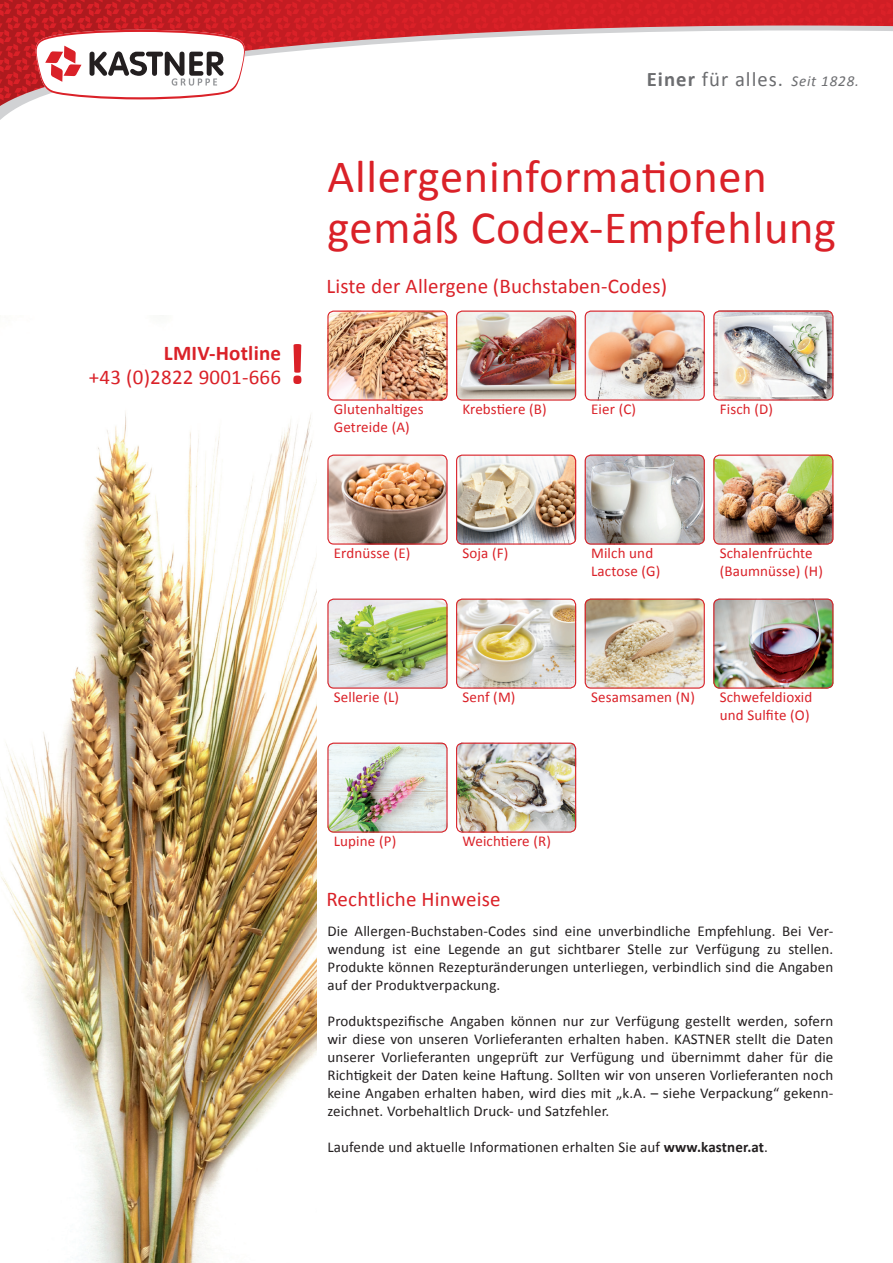
<style>
.page{position:relative;width:893px;height:1263px;background:#fff}
.page>*{position:absolute;margin:0;border:0;box-sizing:border-box;transform-origin:0 0}
.t1{font:700 58.5px "Calibri";color:#da2128}
.t2{font:46.5px/51px "Calibri";letter-spacing:.015em;color:#da2128}
.t3{font:21px "Calibri";letter-spacing:.01em;color:#da2128}
.t4{font:700 21px "Calibri";letter-spacing:.01em;color:#da2128}
.t5{font:20.7px "Calibri";letter-spacing:.05em;color:#6c6d70}
.t6{font:15px/18px "Calibri";letter-spacing:.01em;color:#231f20;text-align:justify}
.t7{font:15px/18px "Calibri";letter-spacing:.01em;color:#da2128}
.s1{font-weight:700}
.s2{font-style:italic;font-size:15.15px}
</style>
<div class="page">
<img style="left:0;top:412px;width:317px;height:851px">
<img style="left:328px;top:311px;width:119px;height:88px">
<div style="left:327px;top:311px;width:121px;height:90px;border:1px solid #da2128;border-radius:6px"></div>
<img style="left:328px;top:456px;width:119px;height:87px">
<div style="left:327px;top:455px;width:121px;height:90px;border:1px solid #da2128;border-radius:6px"></div>
<img style="left:328px;top:600px;width:119px;height:87px">
<div style="left:327px;top:599px;width:121px;height:90px;border:1px solid #da2128;border-radius:6px"></div>
<img style="left:328px;top:744px;width:119px;height:87px">
<div style="left:327px;top:743px;width:121px;height:90px;border:1px solid #da2128;border-radius:6px"></div>
<img style="left:456px;top:311px;width:120px;height:88px">
<div style="left:456px;top:311px;width:120px;height:90px;border:1px solid #da2128;border-radius:6px"></div>
<img style="left:456px;top:455px;width:120px;height:88px">
<div style="left:456px;top:455px;width:120px;height:90px;border:1px solid #da2128;border-radius:6px"></div>
<img style="left:456px;top:599px;width:120px;height:89px">
<div style="left:456px;top:599px;width:120px;height:90px;border:1px solid #da2128;border-radius:6px"></div>
<img style="left:456px;top:743px;width:120px;height:89px">
<div style="left:456px;top:743px;width:120px;height:90px;border:1px solid #da2128;border-radius:6px"></div>
<img style="left:585px;top:311px;width:119px;height:88px">
<div style="left:585px;top:311px;width:120px;height:90px;border:1px solid #da2128;border-radius:6px"></div>
<img style="left:585px;top:455px;width:119px;height:89px">
<div style="left:585px;top:455px;width:120px;height:90px;border:1px solid #da2128;border-radius:6px"></div>
<img style="left:585px;top:599px;width:119px;height:89px">
<div style="left:585px;top:599px;width:120px;height:90px;border:1px solid #da2128;border-radius:6px"></div>
<img style="left:714px;top:311px;width:119px;height:89px">
<div style="left:713px;top:311px;width:120px;height:90px;border:1px solid #da2128;border-radius:6px"></div>
<img style="left:714px;top:455px;width:119px;height:89px">
<div style="left:713px;top:455px;width:120px;height:90px;border:1px solid #da2128;border-radius:6px"></div>
<img style="left:714px;top:599px;width:119px;height:89px">
<div style="left:713px;top:599px;width:120px;height:90px;border:1px solid #da2128;border-radius:6px"></div>
<svg style="left:0;top:0;width:893px;height:26px;background:#cc1e24"></svg>
<svg style="left:0;top:26px;width:893px;height:4px;background:#cc565b"></svg>
<svg style="left:0;top:30px;width:893px;height:90px"></svg>
<svg style="left:34px;top:30px;width:213px;height:69px"></svg>
<h3 class="t5" style="left:647px;top:66px;width:214px"><span class="s1">Einer</span> für alles. <span class="s2">Seit 1828.</span></h3>
<h3 class="t4" style="left:164px;top:339px;width:119px">LMIV-Hotline</h3>
<h3 class="t3" style="left:89px;top:363px;width:194px">+43 (0)2822 9001-666</h3>
<h1 class="t1" style="left:287px;top:327px;width:21px">!</h1>
<h2 class="t2" style="left:327px;top:151px;width:510px">Allergeninformationen gemäß Codex-Empfehlung</h2>
<h3 class="t3" style="left:326px;top:272px;width:342px">Liste der Allergene (Buchstaben-Codes)</h3>
<p class="t7" style="left:334px;top:400px;width:91px">Glutenhaltiges<br>Getreide (A)</p>
<p class="t7" style="left:462px;top:400px;width:86px">Krebstiere (B)</p>
<p class="t7" style="left:591px;top:400px;width:46px">Eier (C)</p>
<p class="t7" style="left:720px;top:400px;width:55px">Fisch (D)</p>
<p class="t7" style="left:334px;top:544px;width:78px">Erdnüsse (E)</p>
<p class="t7" style="left:334px;top:688px;width:67px">Sellerie (L)</p>
<p class="t7" style="left:462px;top:544px;width:47px">Soja (F)</p>
<p class="t7" style="left:462px;top:688px;width:55px">Senf (M)</p>
<p class="t7" style="left:591px;top:544px;width:71px">Milch und<br>Lactose (G)</p>
<p class="t7" style="left:720px;top:544px;width:105px">Schalenfrüchte (Baumnüsse) (H)</p>
<p class="t7" style="left:591px;top:688px;width:105px">Sesamsamen (N)</p>
<p class="t7" style="left:720px;top:688px;width:94px">Schwefeldioxid und Sulfite (O)</p>
<p class="t7" style="left:334px;top:832px;width:64px">Lupine (P)</p>
<p class="t7" style="left:462px;top:832px;width:90px">Weichtiere (R)</p>
<h3 class="t3" style="left:326px;top:885px;width:176px">Rechtliche Hinweise</h3>
<p class="t6" style="left:327px;top:922px;width:507px">Die Allergen-Buchstaben-Codes sind eine unverbindliche Empfehlung. Bei Ver&shy;wendung ist eine Legende an gut sichtbarer Stelle zur Verfügung zu stellen.<br>Produkte können Rezepturänderungen unterliegen, verbindlich sind die Angaben auf der Produktverpackung.</p>
<p class="t6" style="left:327px;top:1012px;width:507px">Produktspezifische Angaben können nur zur Verfügung gestellt werden, sofern wir diese von unseren Vorlieferanten erhalten haben. KASTNER stellt die Daten unserer Vorlieferanten ungeprüft zur Verfügung und übernimmt daher für die Richtigkeit der Daten keine Haftung. Sollten wir von unseren Vorlieferanten noch keine Angaben erhalten haben, wird dies mit „k.A. – siehe Verpackung“ gekenn&shy;zeichnet. Vorbehaltlich Druck- und Satzfehler.</p>
<p class="t6" style="left:327px;top:1138px;width:442px">Laufende und aktuelle Informationen erhalten Sie auf <span class="s1">www.kastner.at</span>.</p>
</div>
